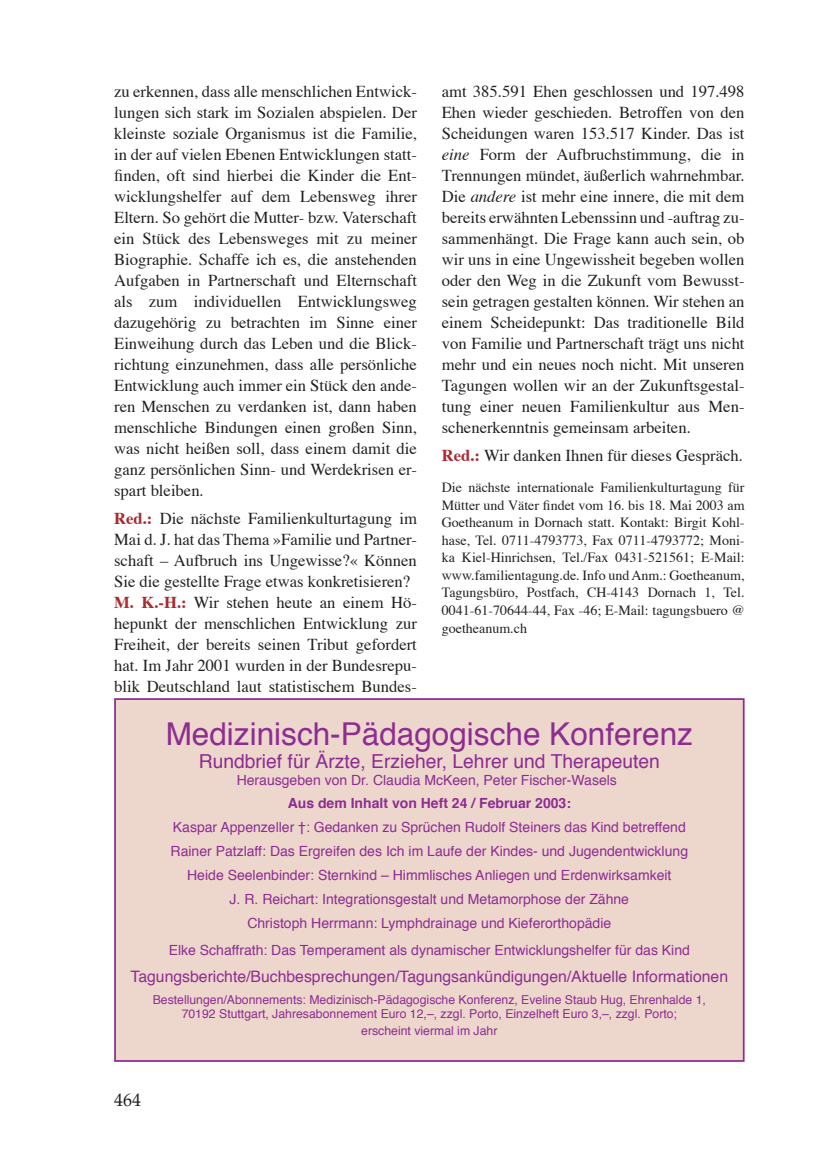
<style>
.page{position:relative;width:829px;height:1176px;background:#fff}
.page>*{position:absolute;margin:0;border:0;box-sizing:border-box;transform-origin:0 0}
.t1{font:31.5px "Helvetica";color:#8d2c91}
.t2{font:19.25px "Helvetica";color:#8d2c91}
.t3{font:17.85px "Palatino";color:#231f20}
.t4{font:16.62px/21px "Times";color:#231f20;text-align:justify}
.t5{font:15.75px "Helvetica";color:#8d2c91}
.t6{font:14px/23.8px "Helvetica";color:#8d2c91;text-align:center}
.t7{font:14px/17.5px "Times";color:#231f20;text-align:justify}
.t8{font:700 14px "Helvetica";color:#8d2c91}
.t9{font:12.25px/14.7px "Helvetica";color:#8d2c91;text-align:center}
.s1{font-weight:700;color:#a72b30}
.s2{font-style:italic}
</style>
<div class="page">
<div style="left:115px;top:699px;width:628px;height:362px;background:#edd7cd"></div>
<div style="left:114px;top:698px;width:630px;height:364px;border:2px solid #8d2c91"></div>
<p class="t4" style="left:114px;top:79px;width:304px">zu erkennen, dass alle menschlichen Entwick&shy;lungen sich stark im Sozialen abspielen. Der kleinste soziale Organismus ist die Familie, in der auf vielen Ebenen Entwicklungen statt&shy;finden, oft sind hierbei die Kinder die Ent&shy;wicklungshelfer auf dem Lebensweg ihrer Eltern. So gehört die Mutter- bzw. Vaterschaft ein Stück des Lebensweges mit zu meiner Biographie. Schaffe ich es, die anstehenden Aufgaben in Partnerschaft und Elternschaft als zum individuellen Entwicklungsweg dazugehörig zu betrachten im Sinne einer Einweihung durch das Leben und die Blick&shy;richtung einzunehmen, dass alle persönliche Entwicklung auch immer ein Stück den ande&shy;ren Menschen zu verdanken ist, dann haben menschliche Bindungen einen großen Sinn, was nicht heißen soll, dass einem damit die ganz persönlichen Sinn- und Werdekrisen er&shy;spart bleiben.</p>
<p class="t4" style="left:114px;top:506px;width:304px;text-align:left"><span class="s1">Red.:</span> Die nächste Familienkulturtagung im Mai d. J. hat das Thema »Familie und Partner&shy;schaft – Aufbruch ins Ungewisse?« Können Sie die gestellte Frage etwas konkretisieren?<br><span class="s1">M. K.-H.:</span> Wir stehen heute an einem Hö&shy;hepunkt der menschlichen Entwicklung zur Freiheit, der bereits seinen Tribut gefordert hat. Im Jahr 2001 wurden in der Bundesrepu&shy;blik Deutschland laut statistischem Bundes-</p>
<p class="t4" style="left:442px;top:79px;width:304px">amt 385.591 Ehen geschlossen und 197.498<br>Ehen wieder geschieden. Betroffen von den Scheidungen waren 153.517 Kinder. Das ist <span class="s2">eine</span> Form der Aufbruchstimmung, die in Trennungen mündet, äußerlich wahrnehmbar.<br>Die <span class="s2">andere</span> ist mehr eine innere, die mit dem bereits erwähnten Lebenssinn und -auftrag zu&shy;sammenhängt. Die Frage kann auch sein, ob wir uns in eine Ungewissheit begeben wollen oder den Weg in die Zukunft vom Bewusst&shy;sein getragen gestalten können. Wir stehen an einem Scheidepunkt: Das traditionelle Bild von Familie und Partnerschaft trägt uns nicht mehr und ein neues noch nicht. Mit unseren Tagungen wollen wir an der Zukunftsgestal&shy;tung einer neuen Familienkultur aus Men&shy;schenerkenntnis gemeinsam arbeiten.</p>
<p class="t4" style="left:442px;top:443px;width:302px"><span class="s1">Red.:</span> Wir danken Ihnen für dieses Gespräch.</p>
<p class="t7" style="left:442px;top:478px;width:304px">Die nächste internationale Familienkulturtagung für Mütter und Väter findet vom 16. bis 18. Mai 2003 am Goetheanum in Dornach statt. Kontakt: Birgit Kohl&shy;hase, Tel. 0711-4793773, Fax 0711-4793772; Moni&shy;ka Kiel-Hinrichsen, Tel./Fax 0431-521561; E-Mail: www.familientagung.de. Info und Anm.: Goetheanum, Tagungsbüro, Postfach, CH-4143 Dornach 1, Tel.<br>0041-61-70644-44, Fax -46; E-Mail: tagungsbuero @ goetheanum.ch</p>
<h1 class="t1" style="left:166px;top:707px;width:528px">Medizinisch-Pädagogische Konferenz</h1>
<p class="t2" style="left:199px;top:744px;width:462px">Rundbrief für Ärzte, Erzieher, Lehrer und Therapeuten</p>
<p class="t6" style="left:237px;top:767px;width:381px">Herausgeben von Dr. Claudia McKeen, Peter Fischer-Wasels</p>
<p class="t8" style="left:288px;top:791px;width:285px">Aus dem Inhalt von Heft 24 / Februar 2003:</p>
<p class="t6" style="left:170px;top:815px;width:519px">Kaspar Appenzeller †: Gedanken zu Sprüchen Rudolf Steiners das Kind betreffend Rainer Patzlaff: Das Ergreifen des Ich im Laufe der Kindes- und Jugendentwicklung Heide Seelenbinder: Sternkind – Himmlisches Anliegen und Erdenwirksamkeit<br>J. R. Reichart: Integrationsgestalt und Metamorphose der Zähne<br>Christoph Herrmann: Lymphdrainage und Kieferorthopädie</p>
<p class="t6" style="left:169px;top:937px;width:522px">Elke Schaffrath: Das Temperament als dynamischer Entwicklungshelfer für das Kind</p>
<p class="t5" style="left:131px;top:963px;width:599px">Tagungsberichte/Buchbesprechungen/Tagungsankündigungen/Aktuelle Informationen</p>
<p class="t9" style="left:153px;top:991px;width:554px">Bestellungen/Abonnements: Medizinisch-Pädagogische Konferenz, Eveline Staub Hug, Ehrenhalde 1,<br>70192 Stuttgart, Jahresabonnement Euro 12,–, zzgl. Porto, Einzelheft Euro 3,–, zzgl. Porto;</p>
<p class="t9" style="left:361px;top:1023px;width:138px">erscheint viermal im Jahr</p>
<p class="t3" style="left:114px;top:1088px;width:28px">464</p>
</div>
